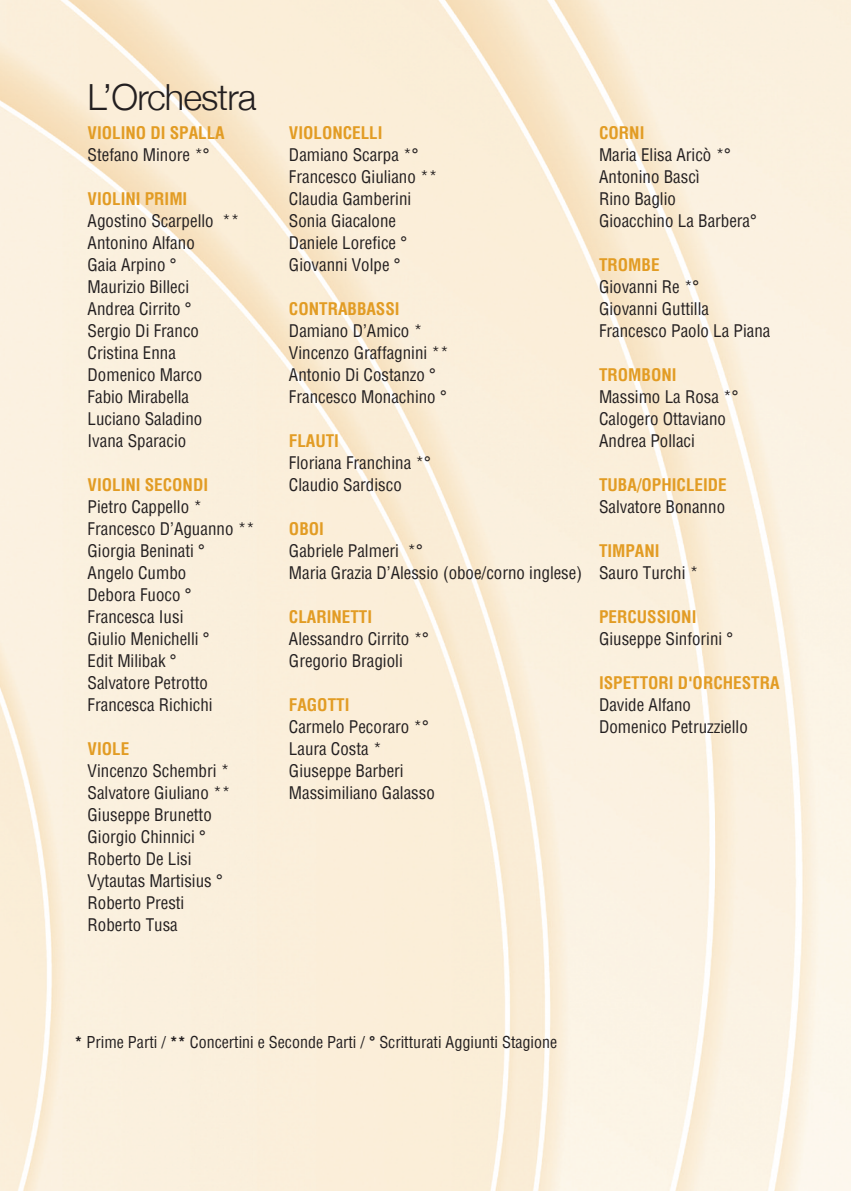
<style>
.page{position:relative;width:851px;height:1191px;background:#fff}
.page>*{position:absolute;margin:0;border:0;box-sizing:border-box;transform-origin:0 0}
.t1{font:300 36px "Helvetica Neue";letter-spacing:-.025em;color:#231f20}
.t2{font:condensed 17px/22px "Helvetica";color:#231f20}
.t3{font:700 condensed 17px "Helvetica";color:#e29c24}
.t4{font:condensed 16px "Helvetica";color:#231f20}
.s1{font-weight:700}
</style>
<div class="page">
<img style="left:0;top:0;width:850px;height:1191px">
<h1 class="t1" style="left:87px;top:75px;width:170px">L’Orchestra</h1>
<p class="t3" style="left:88px;top:121px;width:138px">VIOLINO DI SPALLA</p>
<p class="t2" style="left:88px;top:143px;width:123px">Stefano Minore *°</p>
<p class="t3" style="left:88px;top:187px;width:101px">VIOLINI PRIMI</p>
<p class="t2" style="left:88px;top:209px;width:153px">Agostino Scarpello **<br>Antonino Alfano<br>Gaia Arpino °<br>Maurizio Billeci<br>Andrea Cirrito °<br>Sergio Di Franco<br>Cristina Enna<br>Domenico Marco<br>Fabio Mirabella<br>Luciano Saladino<br>Ivana Sparacio</p>
<p class="t3" style="left:88px;top:473px;width:122px">VIOLINI SECONDI</p>
<p class="t2" style="left:88px;top:495px;width:169px">Pietro Cappello *<br>Francesco D’Aguanno **<br>Giorgia Beninati °<br>Angelo Cumbo<br>Debora Fuoco °<br>Francesca Iusi<br>Giulio Menichelli °<br>Edit Milibak °<br>Salvatore Petrotto<br>Francesca Richichi</p>
<p class="t3" style="left:88px;top:737px;width:43px">VIOLE</p>
<p class="t2" style="left:88px;top:759px;width:144px">Vincenzo Schembri *<br>Salvatore Giuliano **<br>Giuseppe Brunetto<br>Giorgio Chinnici °<br>Roberto De Lisi<br>Vytautas Martisius °<br>Roberto Presti<br>Roberto Tusa</p>
<p class="t3" style="left:289px;top:121px;width:95px">VIOLONCELLI</p>
<p class="t2" style="left:289px;top:143px;width:150px">Damiano Scarpa *°<br>Francesco Giuliano **<br>Claudia Gamberini<br>Sonia Giacalone<br>Daniele Lorefice °<br>Giovanni Volpe °</p>
<p class="t3" style="left:289px;top:297px;width:112px">CONTRABBASSI</p>
<p class="t2" style="left:289px;top:319px;width:161px">Damiano D’Amico *<br>Vincenzo Graffagnini **<br>Antonio Di Costanzo °<br>Francesco Monachino °</p>
<p class="t3" style="left:289px;top:429px;width:52px">FLAUTI</p>
<p class="t2" style="left:289px;top:451px;width:143px">Floriana Franchina *°<br>Claudio Sardisco</p>
<p class="t3" style="left:289px;top:517px;width:36px">OBOI</p>
<p class="t2" style="left:289px;top:539px;width:294px">Gabriele Palmeri *°<br>Maria Grazia D’Alessio (oboe/corno inglese)</p>
<p class="t3" style="left:289px;top:605px;width:85px">CLARINETTI</p>
<p class="t2" style="left:289px;top:627px;width:141px">Alessandro Cirrito *°<br>Gregorio Bragioli</p>
<p class="t3" style="left:289px;top:693px;width:62px">FAGOTTI</p>
<p class="t2" style="left:289px;top:715px;width:147px">Carmelo Pecoraro *°<br>Laura Costa *<br>Giuseppe Barberi<br>Massimiliano Galasso</p>
<p class="t3" style="left:599px;top:121px;width:47px">CORNI</p>
<p class="t2" style="left:599px;top:143px;width:159px">Maria Elisa Aricò *°<br>Antonino Bascì<br>Rino Baglio<br>Gioacchino La Barbera°</p>
<p class="t3" style="left:599px;top:253px;width:62px">TROMBE</p>
<p class="t2" style="left:599px;top:275px;width:173px">Giovanni Re *°<br>Giovanni Guttilla<br>Francesco Paolo La Piana</p>
<p class="t3" style="left:599px;top:363px;width:79px">TROMBONI</p>
<p class="t2" style="left:599px;top:385px;width:141px">Massimo La Rosa *°<br>Calogero Ottaviano<br>Andrea Pollaci</p>
<p class="t3" style="left:599px;top:473px;width:129px">TUBA/OPHICLEIDE</p>
<p class="t2" style="left:599px;top:495px;width:128px">Salvatore Bonanno</p>
<p class="t3" style="left:599px;top:539px;width:62px">TIMPANI</p>
<p class="t2" style="left:599px;top:561px;width:101px">Sauro Turchi *</p>
<p class="t3" style="left:599px;top:605px;width:99px">PERCUSSIONI</p>
<p class="t2" style="left:599px;top:627px;width:136px">Giuseppe Sinforini °</p>
<p class="t3" style="left:599px;top:671px;width:182px">ISPETTORI D'ORCHESTRA</p>
<p class="t2" style="left:599px;top:693px;width:150px">Davide Alfano<br>Domenico Petruzziello</p>
<p class="t4" style="left:75px;top:1032px;width:484px"><span class="s1">*</span> Prime Parti / <span class="s1">**</span> Concertini e Seconde Parti / <span class="s1">°</span> Scritturati Aggiunti Stagione</p>
</div>
